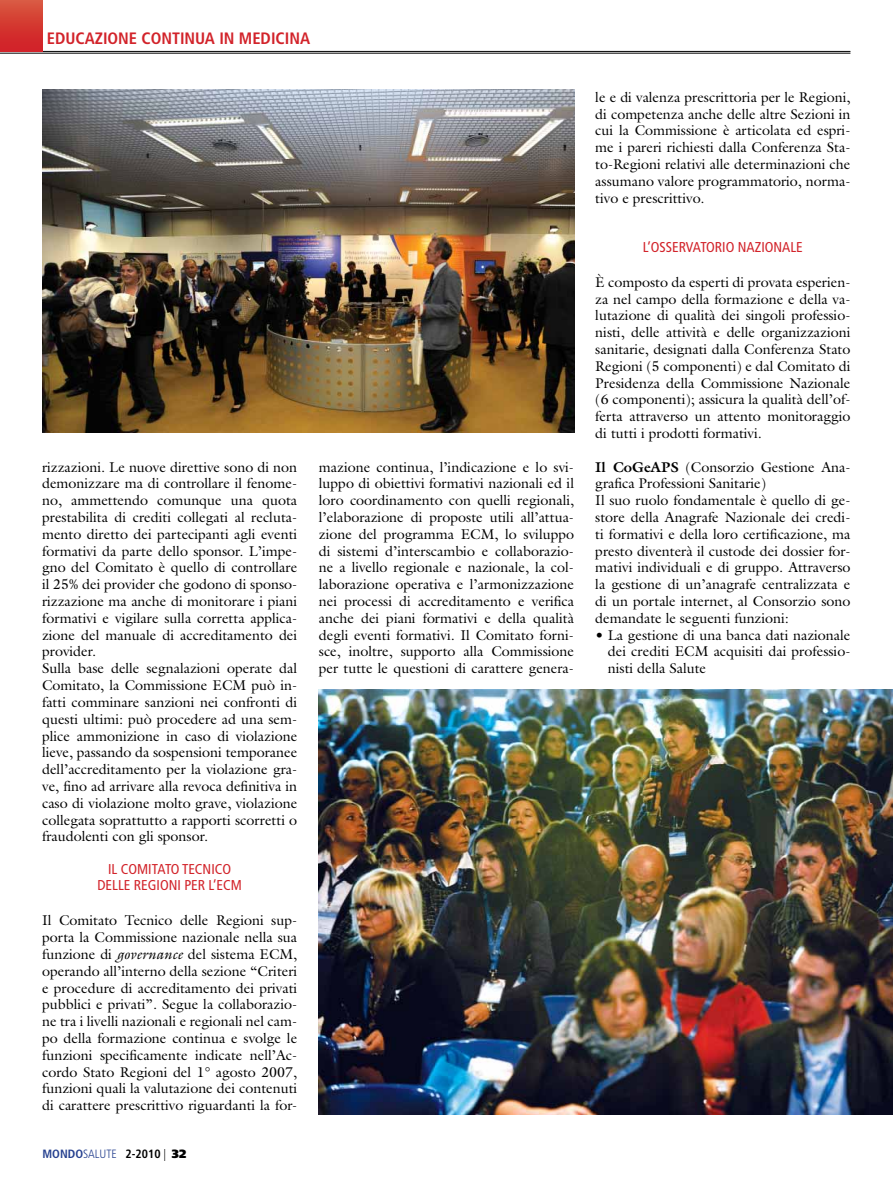
<style>
.page{position:relative;width:893px;height:1191px;background:#fff}
.page>*{position:absolute;margin:0;border:0;box-sizing:border-box;transform-origin:0 0}
.t1{font:700 condensed 16.5px "Frutiger";color:#d2232a}
.t2{font:14.25px/16.8px "Galliard Std";color:#000;text-align:justify}
.t3{font:condensed 14.25px/15.8px "Frutiger";color:#d2232a;text-align:center}
.t4{font:300 condensed 12px "Frutiger";color:#25408f}
.s1{font-style:italic}
.s2{font-weight:700}
.s3{font-weight:700;color:#000}
.s4{color:#000}
.s5{font-weight:900;font-stretch:normal;color:#000}
</style>
<div class="page">
<img style="left:43px;top:89px;width:531px;height:343px">
<img style="left:319px;top:689px;width:574px;height:425px">
<hr style="left:0;top:51px;width:850px;height:1px;background:#000">
<hr style="left:0;top:53px;width:850px;height:1px;background:#000">
<div style="left:0;top:0;width:43px;height:51px;background:linear-gradient(to bottom,#d8573f,#d11c25)"></div>
<p class="t1" style="left:47px;top:32px;width:265px">EDUCAZIONE CONTINUA IN MEDICINA</p>
<p class="t2" style="left:42px;top:460px;width:257px;text-align:left">rizzazioni. Le nuove direttive sono di non demonizzare ma di controllare il fenome&shy;no, ammettendo comunque una quota prestabilita di crediti collegati al recluta&shy;mento diretto dei partecipanti agli eventi formativi da parte dello sponsor. L’impe&shy;gno del Comitato è quello di controllare il 25% dei provider che godono di sponso&shy;rizzazione ma anche di monitorare i piani formativi e vigilare sulla corretta applica&shy;zione del manuale di accreditamento dei provider.<br>Sulla base delle segnalazioni operate dal Comitato, la Commissione ECM può in&shy;fatti comminare sanzioni nei confronti di questi ultimi: può procedere ad una sem&shy;plice ammonizione in caso di violazione lieve, passando da sospensioni temporanee dell’accreditamento per la violazione gra&shy;ve, fino ad arrivare alla revoca definitiva in caso di violazione molto grave, violazione collegata soprattutto a rapporti scorretti o fraudolenti con gli sponsor.</p>
<p class="t3" style="left:97px;top:862px;width:146px">IL COMITATO TECNICO<br>DELLE REGIONI PER L’ECM</p>
<p class="t2" style="left:42px;top:913px;width:257px">Il Comitato Tecnico delle Regioni sup&shy;porta la Commissione nazionale nella sua funzione di <span class="s1">governance</span> del sistema ECM, operando all’interno della sezione “Criteri e procedure di accreditamento dei privati pubblici e privati”. Segue la collaborazio&shy;ne tra i livelli nazionali e regionali nel cam&shy;po della formazione continua e svolge le funzioni specificamente indicate nell’Ac&shy;cordo Stato Regioni del 1° agosto 2007, funzioni quali la valutazione dei contenuti di carattere prescrittivo riguardanti la for-</p>
<p class="t4" style="left:43px;top:1149px;width:145px"><span class="s2">MONDO</span>SALUTE <span class="s3">2-2010</span> <span class="s4">|</span> <span class="s5">32</span></p>
<p class="t2" style="left:319px;top:460px;width:257px">mazione continua, l’indicazione e lo svi&shy;luppo di obiettivi formativi nazionali ed il loro coordinamento con quelli regionali, l’elaborazione di proposte utili all’attua&shy;zione del programma ECM, lo sviluppo di sistemi d’interscambio e collaborazio&shy;ne a livello regionale e nazionale, la col&shy;laborazione operativa e l’armonizzazione nei processi di accreditamento e verifica anche dei piani formativi e della qualità degli eventi formativi. Il Comitato forni&shy;sce, inoltre, supporto alla Commissione per tutte le questioni di carattere genera-</p>
<p class="t2" style="left:595px;top:90px;width:257px">le e di valenza prescrittoria per le Regioni, di competenza anche delle altre Sezioni in cui la Commissione è articolata ed espri&shy;me i pareri richiesti dalla Conferenza Sta&shy;to-Regioni relativi alle determinazioni che assumano valore programmatorio, norma&shy;tivo e prescrittivo.</p>
<p class="t3" style="left:643px;top:240px;width:161px">L’OSSERVATORIO NAZIONALE</p>
<p class="t2" style="left:595px;top:275px;width:257px">È composto da esperti di provata esperien&shy;za nel campo della formazione e della va&shy;lutazione di qualità dei singoli professio&shy;nisti, delle attività e delle organizzazioni sanitarie, designati dalla Conferenza Stato Regioni (5 componenti) e dal Comitato di Presidenza della Commissione Nazionale (6 componenti); assicura la qualità dell’of&shy;ferta attraverso un attento monitoraggio di tutti i prodotti formativi.</p>
<p class="t2" style="left:595px;top:460px;width:257px;text-align:left"><span class="s2">Il CoGeAPS</span> (Consorzio Gestione Ana&shy;grafica Professioni Sanitarie)<br>Il suo ruolo fondamentale è quello di ge&shy;store della Anagrafe Nazionale dei credi&shy;ti formativi e della loro certificazione, ma presto diventerà il custode dei dossier for&shy;mativi individuali e di gruppo. Attraverso la gestione di un’anagrafe centralizzata e di un portale internet, al Consorzio sono demandate le seguenti funzioni:</p>
<p class="t2" style="left:608px;top:628px;width:244px;text-indent:-13px">• La gestione di una banca dati nazionale dei crediti ECM acquisiti dai professio&shy;nisti della Salute</p>
</div>
